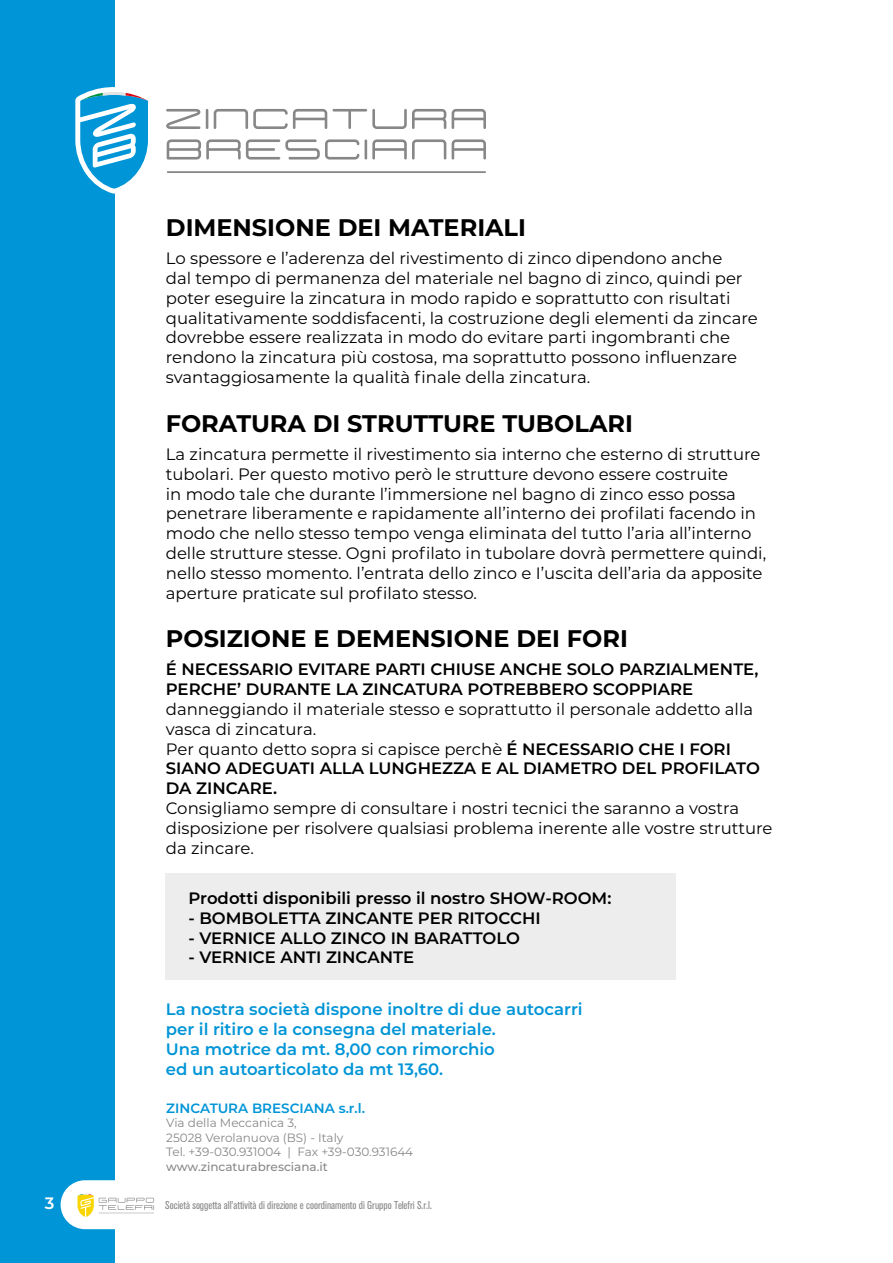
<style>
.page{position:relative;width:893px;height:1263px;background:#fff}
.page>*{position:absolute;margin:0;border:0;box-sizing:border-box;transform-origin:0 0}
.t1{font:700 24px "Montserrat";color:#000}
.t2{font:16.5px/19.8px "Montserrat";color:#000}
.t3{font:600 16.5px/19.8px "Montserrat";color:#000}
.t4{font:600 16.5px/19.8px "Montserrat";color:#0095d7}
.t5{font:600 16.5px "Montserrat";color:#fff}
.t6{font:600 13.5px "Montserrat";color:#0095d7}
.t7{font:12px/14.4px "Montserrat";color:#878787}
.t8{font:500 12px "Montserrat";color:#878787}
.t9{font:condensed 11.25px "Akzidenz Grotesk BQ";color:#878787}
.s1{font-weight:600}
</style>
<div class="page">
<div style="left:0;top:0;width:115px;height:1263px;background:#0095d7"></div>
<svg style="left:75px;top:87px;width:73px;height:107px"></svg>
<svg style="left:166px;top:109px;width:34px;height:20px"></svg>
<svg style="left:167px;top:139px;width:192px;height:21px"></svg>
<svg style="left:214px;top:109px;width:232px;height:20px"></svg>
<svg style="left:452px;top:109px;width:34px;height:20px"></svg>
<svg style="left:372px;top:139px;width:74px;height:21px"></svg>
<svg style="left:452px;top:139px;width:34px;height:21px"></svg>
<hr style="left:206px;top:109px;width:2px;height:20px;background:#878787">
<hr style="left:365px;top:139px;width:2px;height:21px;background:#878787">
<hr style="left:167px;top:171px;width:319px;height:2px;background:#878787">
<div style="left:61px;top:1180px;width:110px;height:49px;background:#fff;border-radius:24px"></div>
<svg style="left:77px;top:1194px;width:77px;height:23px"></svg>
<div style="left:166px;top:873px;width:510px;height:106px;background:#ededed"></div>
<h1 class="t1" style="left:166px;top:210px;width:362px">DIMENSIONE DEI MATERIALI</h1>
<p class="t2" style="left:166px;top:248px;width:594px">Lo spessore e l’aderenza del rivestimento di zinco dipendono anche<br>dal tempo di permanenza del materiale nel bagno di zinco, quindi per poter eseguire la zincatura in modo rapido e soprattutto con risultati qualitativamente soddisfacenti, la costruzione degli elementi da zincare dovrebbe essere realizzata in modo do evitare parti ingombranti che rendono la zincatura più costosa, ma soprattutto possono influenzare svantaggiosamente la qualità finale della zincatura.</p>
<h1 class="t1" style="left:166px;top:406px;width:469px">FORATURA DI STRUTTURE TUBOLARI</h1>
<p class="t2" style="left:166px;top:444px;width:602px">La zincatura permette il rivestimento sia interno che esterno di strutture tubolari. Per questo motivo però le strutture devono essere costruite<br>in modo tale che durante l’immersione nel bagno di zinco esso possa penetrare liberamente e rapidamente all’interno dei profilati facendo in modo che nello stesso tempo venga eliminata del tutto l’aria all’interno delle strutture stesse. Ogni profilato in tubolare dovrà permettere quindi, nello stesso momento. l’entrata dello zinco e I’uscita dell’aria da apposite aperture praticate sul profilato stesso.</p>
<h1 class="t1" style="left:166px;top:621px;width:464px">POSIZIONE E DEMENSIONE DEI FORI</h1>
<p class="t3" style="left:166px;top:659px;width:594px">É NECESSARIO EVITARE PARTI CHIUSE ANCHE SOLO PARZIALMENTE,<br>PERCHE’ DURANTE LA ZINCATURA POTREBBERO SCOPPIARE</p>
<p class="t2" style="left:166px;top:699px;width:595px">danneggiando il materiale stesso e soprattutto il personale addetto alla vasca di zincatura.<br>Per quanto detto sopra si capisce perchè <span class="s1">É NECESSARIO CHE I FORI SIANO ADEGUATI ALLA LUNGHEZZA E AL DIAMETRO DEL PROFILATO DA ZINCARE.</span></p>
<p class="t2" style="left:166px;top:798px;width:608px">Consigliamo sempre di consultare i nostri tecnici the saranno a vostra disposizione per risolvere qualsiasi problema inerente alle vostre strutture da zincare.</p>
<p class="t3" style="left:189px;top:887px;width:424px">Prodotti disponibili presso il nostro SHOW-ROOM:</p>
<p class="t3" style="left:189px;top:907px;width:354px">- BOMBOLETTA ZINCANTE PER RITOCCHI</p>
<p class="t3" style="left:189px;top:927px;width:333px">- VERNICE ALLO ZINCO IN BARATTOLO</p>
<p class="t3" style="left:189px;top:947px;width:227px">- VERNICE ANTI ZINCANTE</p>
<p class="t4" style="left:166px;top:999px;width:418px">La nostra società dispone inoltre di due autocarri per il ritiro e la consegna del materiale.<br>Una motrice da mt. 8,00 con rimorchio<br>ed un autoarticolato da mt 13,60.</p>
<p class="t6" style="left:166px;top:1098px;width:200px">ZINCATURA BRESCIANA s.r.l.</p>
<p class="t7" style="left:166px;top:1115px;width:248px">Via della Meccanica 3,<br>25028 Verolanuova (BS) - Italy<br>Tel. +39-030.931004 | Fax +39-030.931644</p>
<p class="t8" style="left:166px;top:1158px;width:163px">www.zincaturabresciana.it</p>
<p class="t5" style="left:45px;top:1191px;width:11px">3</p>
<p class="t9" style="left:165px;top:1199px;width:268px">Società soggetta all’attività di direzione e coordinamento di Gruppo Telefri S.r.l.</p>
</div>
